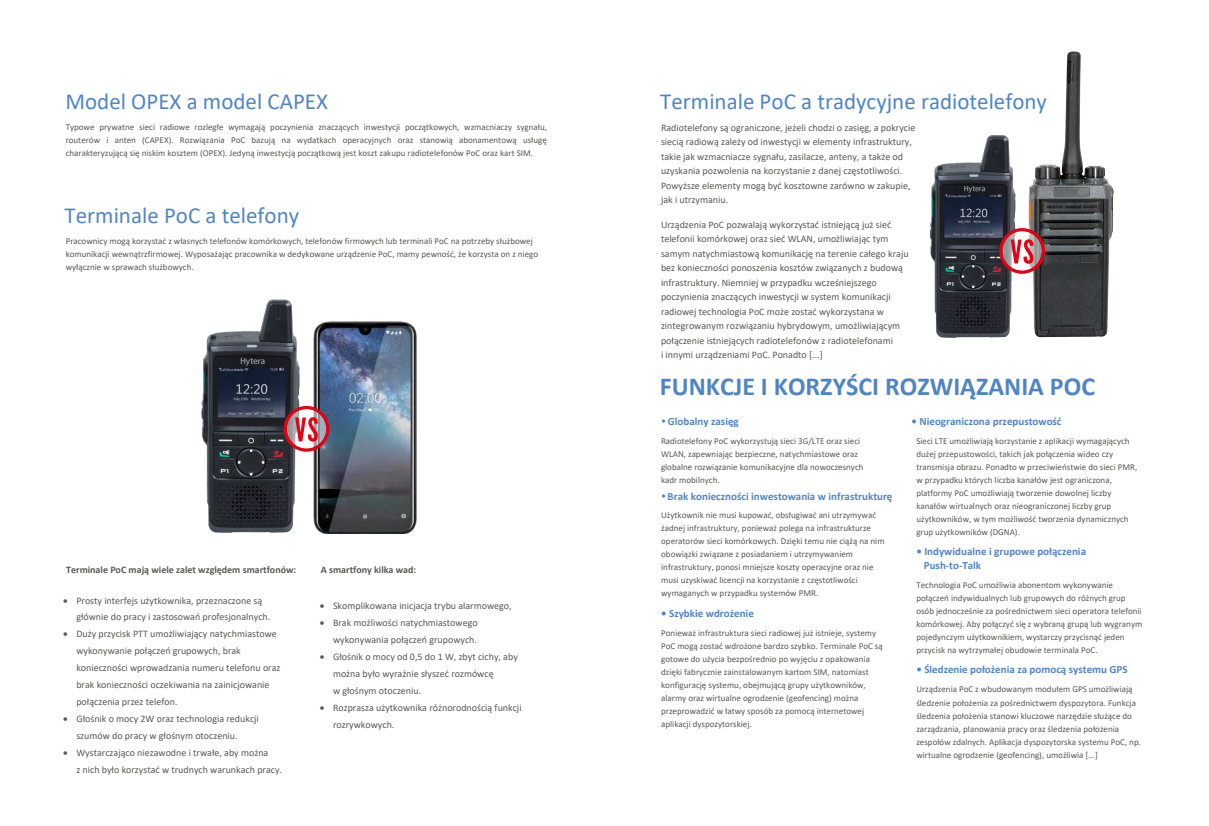
<style>
.page{position:relative;width:1209px;height:826px;background:#fff}
.page>*{position:absolute;margin:0;border:0;box-sizing:border-box;transform-origin:0 0}
.t1{font:700 26px "Calibri";color:#5085c5}
.t2{font:23px "Calibri";color:#5085c5}
.t3{font:700 11px/13.2px "Calibri";color:#5085c5}
.t4{font:700 11px "Calibri";color:#5085c5}
.t5{font:10px/14.4px "Calibri";color:#595857}
.t6{font:700 10px "Calibri";color:#595857}
.t7{font:9px/13px "Calibri";color:#595857}
</style>
<div class="page">
<img style="left:1027px;top:51px;width:87px;height:287px">
<img style="left:929px;top:135px;width:88px;height:203px">
<img style="left:201px;top:299px;width:101px;height:234px">
<img style="left:311px;top:322px;width:106px;height:211px">
<svg style="left:284px;top:406px;width:45px;height:46px"></svg>
<svg style="left:295px;top:417px;width:23px;height:25px"></svg>
<div style="left:284px;top:406px;width:45px;height:46px;border:3px solid #e60013;border-radius:50%"></div>
<svg style="left:999px;top:228px;width:46px;height:46px"></svg>
<svg style="left:1010px;top:239px;width:23px;height:25px"></svg>
<div style="left:999px;top:228px;width:46px;height:46px;border:3px solid #e60013;border-radius:50%"></div>
<h2 class="t2" style="left:65px;top:85px;width:264px">Model OPEX a model CAPEX</h2>
<p class="t7" style="left:66px;top:120px;width:483px;text-align:justify">Typowe prywatne sieci radiowe rozległe wymagają poczynienia znaczących inwestycji początkowych, wzmacniaczy sygnału, routerów i anten (CAPEX). Rozwiązania PoC bazują na wydatkach operacyjnych oraz stanowią abonamentową usługę charakteryzującą się niskim kosztem (OPEX). Jedyną inwestycją początkową jest koszt zakupu radiotelefonów PoC oraz kart SIM.</p>
<h2 class="t2" style="left:65px;top:199px;width:236px">Terminale PoC a telefony</h2>
<p class="t7" style="left:66px;top:234px;width:474px">Pracownicy mogą korzystać z własnych telefonów komórkowych, telefonów firmowych lub terminali PoC na potrzeby służbowej komunikacji wewnątrzfirmowej. Wyposażając pracownika w dedykowane urządzenie PoC, mamy pewność, że korzysta on z niego wyłącznie w sprawach służbowych.</p>
<p class="t6" style="left:66px;top:562px;width:232px">Terminale PoC mają wiele zalet względem smartfonów:</p>
<p class="t6" style="left:321px;top:562px;width:97px">A smartfony kilka wad:</p>
<p class="t5" style="left:76px;top:591px;width:195px;line-height:16.9px;text-indent:-13px">• Prosty interfejs użytkownika, przeznaczone są głównie do pracy i zastosowań profesjonalnych.</p>
<p class="t5" style="left:76px;top:625px;width:206px;line-height:16.9px;text-indent:-13px">• Duży przycisk PTT umożliwiający natychmiastowe wykonywanie połączeń grupowych, brak konieczności wprowadzania numeru telefonu oraz brak konieczności oczekiwania na zainicjowanie połączenia przez telefon.</p>
<p class="t5" style="left:76px;top:710px;width:184px;line-height:16.9px;text-indent:-13px">• Głośnik o mocy 2W oraz technologia redukcji szumów do pracy w głośnym otoczeniu.</p>
<p class="t5" style="left:76px;top:744px;width:207px;line-height:16.9px;text-indent:-13px">• Wystarczająco niezawodne i trwałe, aby można<br>z nich było korzystać w trudnych warunkach pracy.</p>
<p class="t5" style="left:320px;top:599px;width:193px">• Skomplikowana inicjacja trybu alarmowego,</p>
<p class="t5" style="left:320px;top:614px;width:159px;line-height:16.9px;text-align:right">• Brak możliwości natychmiastowego wykonywania połączeń grupowych.</p>
<p class="t5" style="left:333px;top:648px;width:186px;line-height:16.9px;text-indent:-13px">• Głośnik o mocy od 0,5 do 1 W, zbyt cichy, aby można było wyraźnie słyszeć rozmówcę<br>w głośnym otoczeniu.</p>
<p class="t5" style="left:333px;top:699px;width:190px;line-height:16.9px;text-indent:-13px">• Rozprasza użytkownika różnorodnością funkcji rozrywkowych.</p>
<h2 class="t2" style="left:660px;top:85px;width:388px">Terminale PoC a tradycyjne radiotelefony</h2>
<p class="t5" style="left:661px;top:120px;width:256px">Radiotelefony są ograniczone, jeżeli chodzi o zasięg, a pokrycie siecią radiową zależy od inwestycji w elementy infrastruktury, takie jak wzmacniacze sygnału, zasilacze, anteny, a także od uzyskania pozwolenia na korzystanie z danej częstotliwości.<br>Powyższe elementy mogą być kosztowne zarówno w zakupie, jak i utrzymaniu.</p>
<p class="t5" style="left:661px;top:217px;width:249px">Urządzenia PoC pozwalają wykorzystać istniejącą już sieć telefonii komórkowej oraz sieć WLAN, umożliwiając tym samym natychmiastową komunikację na terenie całego kraju bez konieczności ponoszenia kosztów związanych z budową infrastruktury. Niemniej w przypadku wcześniejszego poczynienia znaczących inwestycji w system komunikacji radiowej technologia PoC może zostać wykorzystana w zintegrowanym rozwiązaniu hybrydowym, umożliwiającym połączenie istniejących radiotelefonów z radiotelefonami<br>i innymi urządzeniami PoC. Ponadto [...]</p>
<h1 class="t1" style="left:660px;top:368px;width:437px">FUNKCJE I KORZYŚCI ROZWIĄZANIA POC</h1>
<p class="t3" style="left:668px;top:415px;width:72px">Globalny zasięg</p>
<p class="t7" style="left:661px;top:434px;width:204px">Radiotelefony PoC wykorzystują sieci 3G/LTE oraz sieci WLAN, zapewniając bezpieczne, natychmiastowe oraz globalne rozwiązanie komunikacyjne dla nowoczesnych kadr mobilnych.</p>
<p class="t3" style="left:667px;top:489px;width:226px">Brak konieczności inwestowania w infrastrukturę</p>
<p class="t7" style="left:661px;top:508px;width:225px">Użytkownik nie musi kupować, obsługiwać ani utrzymywać żadnej infrastruktury, ponieważ polega na infrastrukturze operatorów sieci komórkowych. Dzięki temu nie ciążą na nim obowiązki związane z posiadaniem i utrzymywaniem infrastruktury, ponosi mniejsze koszty operacyjne oraz nie musi uzyskiwać licencji na korzystanie z częstotliwości wymaganych w przypadku systemów PMR.</p>
<p class="t3" style="left:661px;top:607px;width:94px">• Szybkie wdrożenie</p>
<p class="t7" style="left:661px;top:626px;width:223px">Ponieważ infrastruktura sieci radiowej już istnieje, systemy PoC mogą zostać wdrożone bardzo szybko. Terminale PoC są gotowe do użycia bezpośrednio po wyjęciu z opakowania dzięki fabrycznie zainstalowanym kartom SIM, natomiast konfigurację systemu, obejmującą grupy użytkowników, alarmy oraz wirtualne ogrodzenie (geofencing) można przeprowadzić w łatwy sposób za pomocą internetowej aplikacji dyspozytorskiej.</p>
<p class="t4" style="left:911px;top:413px;width:151px">• Nieograniczona przepustowość</p>
<p class="t7" style="left:916px;top:434px;width:222px">Sieci LTE umożliwiają korzystanie z aplikacji wymagających dużej przepustowości, takich jak połączenia wideo czy transmisja obrazu. Ponadto w przeciwieństwie do sieci PMR, w przypadku których liczba kanałów jest ograniczona, platformy PoC umożliwiają tworzenie dowolnej liczby kanałów wirtualnych oraz nieograniczonej liczby grup użytkowników, w tym możliwość tworzenia dynamicznych grup użytkowników (DGNA).</p>
<p class="t3" style="left:924px;top:545px;width:164px;text-indent:-7px">• Indywidualne i grupowe połączenia<br>Push-to-Talk</p>
<p class="t7" style="left:916px;top:578px;width:227px">Technologia PoC umożliwia abonentom wykonywanie połączeń indywidualnych lub grupowych do różnych grup osób jednocześnie za pośrednictwem sieci operatora telefonii komórkowej. Aby połączyć się z wybraną grupą lub wygranym pojedynczym użytkownikiem, wystarczy przycisnąć jeden przycisk na wytrzymałej obudowie terminala PoC.</p>
<p class="t3" style="left:916px;top:663px;width:213px">• Śledzenie położenia za pomocą systemu GPS</p>
<p class="t7" style="left:916px;top:683px;width:226px">Urządzenia PoC z wbudowanym modułem GPS umożliwiają śledzenie położenia za pośrednictwem dyspozytora. Funkcja śledzenia położenia stanowi kluczowe narzędzie służące do zarządzania, planowania pracy oraz śledzenia położenia zespołów zdalnych. Aplikacja dyspozytorska systemu PoC, np. wirtualne ogrodzenie (geofencing), umożliwia [...]</p>
</div>
